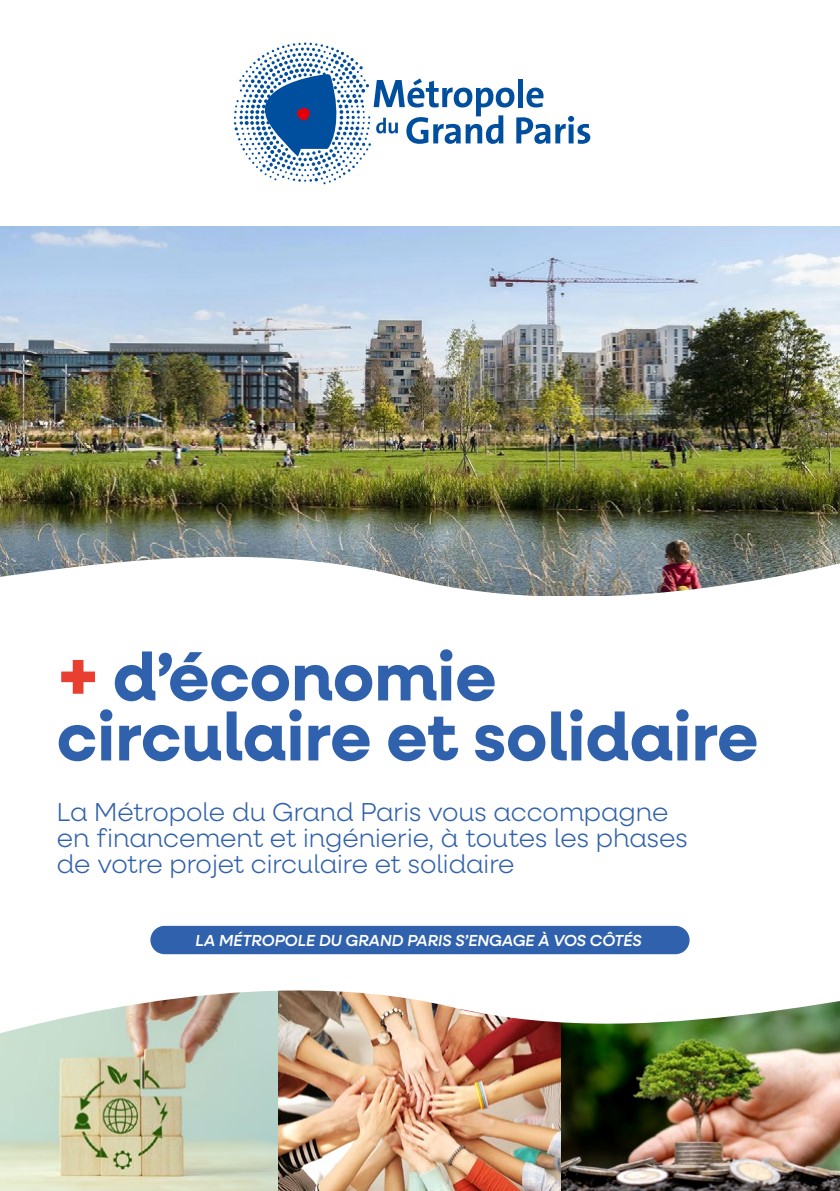
<style>
.page{position:relative;width:840px;height:1191px;background:#fff}
.page>*{position:absolute;margin:0;border:0;box-sizing:border-box;transform-origin:0 0}
.t1{font:700 68px/60px "Neulis Neue";color:#3061ac}
.t2{font:300 26px/26px "Neulis Neue";color:#3061ac}
.t3{font:italic 500 16px "Neulis Neue";color:#fff}
.s1{font-size:80px;color:#e83f31}
</style>
<div class="page">
<img style="left:0;top:1076px;width:839px;height:115px">
<img style="left:0;top:227px;width:839px;height:293px">
<img style="left:0;top:925px;width:839px;height:151px">
<img style="left:0;top:520px;width:839px;height:76px">
<svg style="left:567px;top:116px;width:7px;height:6px"></svg>
<div style="left:568px;top:124px;width:5px;height:19px;background:#004e9e"></div>
<svg style="left:577px;top:124px;width:13px;height:20px"></svg>
<svg style="left:233px;top:43px;width:332px;height:141px"></svg>
<div style="left:150px;top:926px;width:539px;height:28px;background:#3061ac;border-radius:14px"></div>
<h1 class="t1" style="left:57px;top:644px;width:702px"><span class="s1">+</span> d’économie circulaire et solidaire</h1>
<p class="t2" style="left:57px;top:797px;width:632px">La Métropole du Grand Paris vous accompagne en financement et ingénierie, à toutes les phases de votre projet circulaire et solidaire</p>
<p class="t3" style="left:195px;top:929px;width:447px">LA MÉTROPOLE DU GRAND PARIS S’ENGAGE À VOS CÔTÉS</p>
</div>
